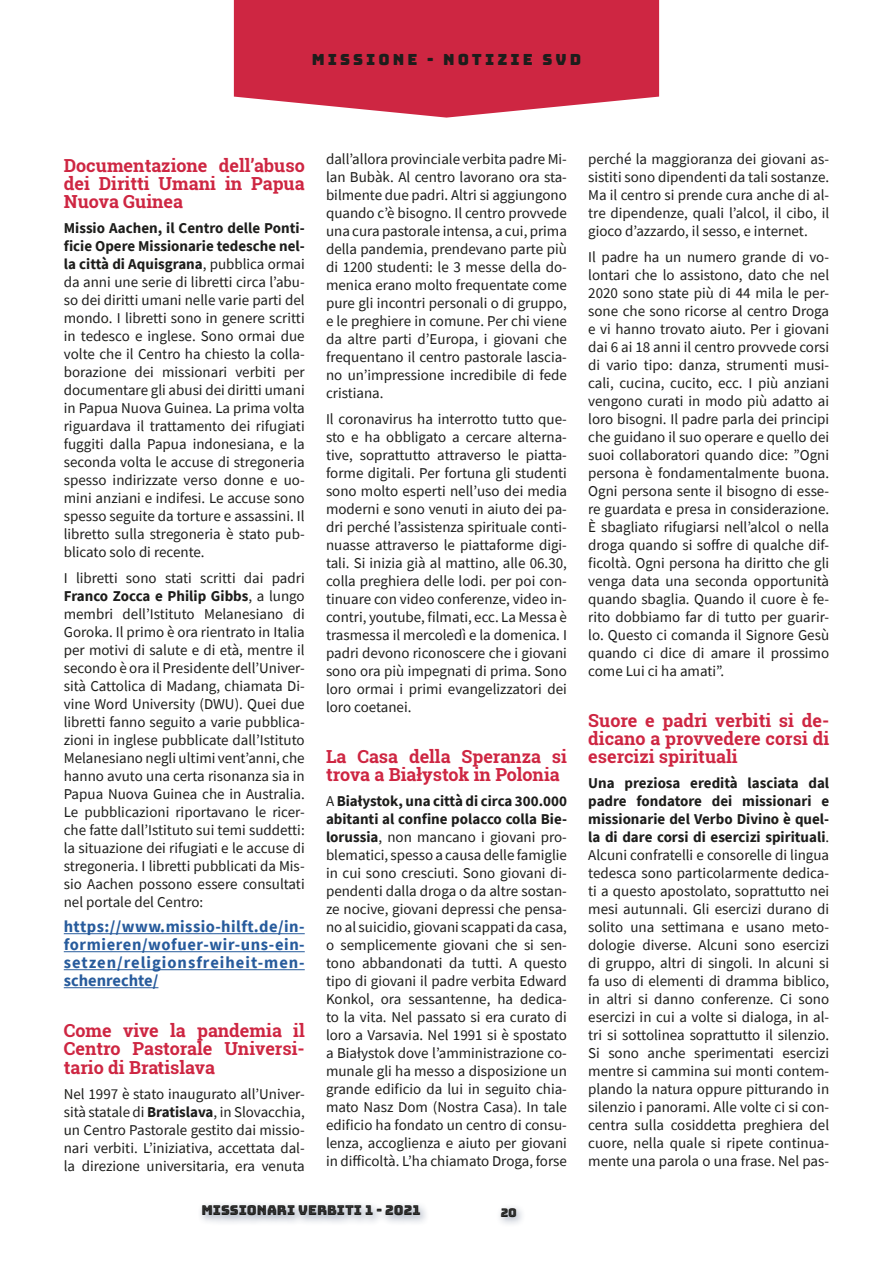
<style>
.page{position:relative;width:893px;height:1263px;background:#fff}
.page>*{position:absolute;margin:0;border:0;box-sizing:border-box;transform-origin:0 0}
.Corpo_del_testo_-_Co{font:700 18px/18px "Roboto Slab";color:#ce2642;text-align:justify}
.Corpo_del_testo_-_Co-2{font:700 16.5px/18px "Source Sans Pro";letter-spacing:.05em;color:#275b9c;text-align:justify}
.Intestazione_sezione{font:15.3px "Bungee";letter-spacing:.2em;color:#1d1d1b}
.Corpo_del_testo_-_Co-3{font:15px/18px "Source Sans Pro";color:#1d1d1b;text-align:justify}
.t1{font:13.5px "Bungee Inline";color:#1d1d1b}
.t2{font:12px "Bungee Inline";color:#1d1d1b}
.s1{font-weight:700}
</style>
<div class="page">
<div style="left:496px;top:1203px;width:31px;height:25px;background:#1e345a;opacity:.5"></div>
<div style="left:196px;top:1200px;width:234px;height:26px;background:#1e345a;opacity:.5"></div>
<svg style="left:234px;top:0;width:425px;height:118px;background:#d23a53"></svg>
<hr style="left:64px;top:933px;width:241px;height:1px;background:#275b9c">
<hr style="left:64px;top:951px;width:241px;height:1px;background:#275b9c">
<hr style="left:64px;top:969px;width:241px;height:1px;background:#275b9c">
<hr style="left:64px;top:987px;width:94px;height:1px;background:#275b9c">
<p class="Intestazione_sezione" style="left:312px;top:51px;width:271px">MISSIONE - NOTIZIE SVD</p>
<p class="Corpo_del_testo_-_Co" style="left:64px;top:156px;width:242px">Documentazione dell’abuso dei Diritti Umani in Papua Nuova Guinea</p>
<p class="Corpo_del_testo_-_Co-3" style="left:64px;top:219px;width:242px"><span class="s1">Missio Aachen, il Centro delle Ponti&shy;ficie Opere Missionarie tedesche nel&shy;la città di Aquisgrana</span>, pubblica ormai da anni une serie di libretti circa l’abu&shy;so dei diritti umani nelle varie parti del mondo. I libretti sono in genere scritti in tedesco e inglese. Sono ormai due volte che il Centro ha chiesto la colla&shy;borazione dei missionari verbiti per documentare gli abusi dei diritti umani in Papua Nuova Guinea. La prima volta riguardava il trattamento dei rifugiati fuggiti dalla Papua indonesiana, e la seconda volta le accuse di stregoneria spesso indirizzate verso donne e uo&shy;mini anziani e indifesi. Le accuse sono spesso seguite da torture e assassini. Il libretto sulla stregoneria è stato pub&shy;blicato solo di recente.</p>
<p class="Corpo_del_testo_-_Co-3" style="left:64px;top:569px;width:242px">I libretti sono stati scritti dai padri <span class="s1">Franco Zocca e Philip Gibbs</span>, a lungo membri dell’Istituto Melanesiano di Goroka. Il primo è ora rientrato in Italia per motivi di salute e di età, mentre il secondo è ora il Presidente dell’Univer&shy;sità Cattolica di Madang, chiamata Di&shy;vine Word University (DWU). Quei due libretti fanno seguito a varie pubblica&shy;zioni in inglese pubblicate dall’Istituto Melanesiano negli ultimi vent’anni, che hanno avuto una certa risonanza sia in Papua Nuova Guinea che in Australia.<br>Le pubblicazioni riportavano le ricer&shy;che fatte dall’Istituto sui temi suddetti: la situazione dei rifugiati e le accuse di stregoneria. I libretti pubblicati da Mis&shy;sio Aachen possono essere consultati nel portale del Centro:</p>
<p class="Corpo_del_testo_-_Co-2" style="left:64px;top:918px;width:242px">https://www.missio-hilft.de/in&shy;formieren/wofuer-wir-uns-ein&shy;setzen/religionsfreiheit-men&shy;schenrechte/</p>
<p class="Corpo_del_testo_-_Co" style="left:64px;top:1022px;width:242px">Come vive la pandemia il Centro Pastorale Universi&shy;tario di Bratislava</p>
<p class="Corpo_del_testo_-_Co-3" style="left:64px;top:1085px;width:242px">Nel 1997 è stato inaugurato all’Univer&shy;sità statale di <span class="s1">Bratislava</span>, in Slovacchia, un Centro Pastorale gestito dai missio&shy;nari verbiti. L’iniziativa, accettata dal&shy;la direzione universitaria, era venuta</p>
<p class="Corpo_del_testo_-_Co-3" style="left:326px;top:150px;width:242px">dall’allora provinciale verbita padre Mi&shy;lan Bubàk. Al centro lavorano ora sta&shy;bilmente due padri. Altri si aggiungono quando c’è bisogno. Il centro provvede una cura pastorale intensa, a cui, prima della pandemia, prendevano parte più di 1200 studenti: le 3 messe della do&shy;menica erano molto frequentate come pure gli incontri personali o di gruppo, e le preghiere in comune. Per chi viene da altre parti d’Europa, i giovani che frequentano il centro pastorale lascia&shy;no un’impressione incredibile di fede cristiana.</p>
<p class="Corpo_del_testo_-_Co-3" style="left:326px;top:410px;width:242px">Il coronavirus ha interrotto tutto que&shy;sto e ha obbligato a cercare alterna&shy;tive, soprattutto attraverso le piatta&shy;forme digitali. Per fortuna gli studenti sono molto esperti nell’uso dei media moderni e sono venuti in aiuto dei pa&shy;dri perché l’assistenza spirituale conti&shy;nuasse attraverso le piattaforme digi&shy;tali. Si inizia già al mattino, alle 06.30, colla preghiera delle lodi. per poi con&shy;tinuare con video conferenze, video in&shy;contri, youtube, filmati, ecc. La Messa è trasmessa il mercoledì e la domenica. I padri devono riconoscere che i giovani sono ora più impegnati di prima. Sono loro ormai i primi evangelizzatori dei loro coetanei.</p>
<p class="Corpo_del_testo_-_Co" style="left:326px;top:747px;width:242px">La Casa della Speranza si trova a Białystok in Polonia</p>
<p class="Corpo_del_testo_-_Co-3" style="left:326px;top:792px;width:242px">A <span class="s1">Białystok, una città di circa 300.000 abitanti al confine polacco colla Bie&shy;lorussia</span>, non mancano i giovani pro&shy;blematici, spesso a causa delle famiglie in cui sono cresciuti. Sono giovani di&shy;pendenti dalla droga o da altre sostan&shy;ze nocive, giovani depressi che pensa&shy;no al suicidio, giovani scappati da casa, o semplicemente giovani che si sen&shy;tono abbandonati da tutti. A questo tipo di giovani il padre verbita Edward Konkol, ora sessantenne, ha dedica&shy;to la vita. Nel passato si era curato di loro a Varsavia. Nel 1991 si è spostato a Białystok dove l’amministrazione co&shy;munale gli ha messo a disposizione un grande edificio da lui in seguito chia&shy;mato Nasz Dom (Nostra Casa). In tale edificio ha fondato un centro di consu&shy;lenza, accoglienza e aiuto per giovani in difficoltà. L’ha chiamato Droga, forse</p>
<p class="t1" style="left:201px;top:1202px;width:221px">MISSIONARI VERBITI 1 - 2021</p>
<p class="t2" style="left:501px;top:1206px;width:18px">20</p>
<p class="Corpo_del_testo_-_Co-3" style="left:588px;top:150px;width:242px">perché la maggioranza dei giovani as&shy;sistiti sono dipendenti da tali sostanze.<br>Ma il centro si prende cura anche di al&shy;tre dipendenze, quali l’alcol, il cibo, il gioco d’azzardo, il sesso, e internet.</p>
<p class="Corpo_del_testo_-_Co-3" style="left:588px;top:248px;width:242px">Il padre ha un numero grande di vo&shy;lontari che lo assistono, dato che nel 2020 sono state più di 44 mila le per&shy;sone che sono ricorse al centro Droga e vi hanno trovato aiuto. Per i giovani dai 6 ai 18 anni il centro provvede corsi di vario tipo: danza, strumenti musi&shy;cali, cucina, cucito, ecc. I più anziani vengono curati in modo più adatto ai loro bisogni. Il padre parla dei principi che guidano il suo operare e quello dei suoi collaboratori quando dice: ”Ogni persona è fondamentalmente buona.<br>Ogni persona sente il bisogno di esse&shy;re guardata e presa in considerazione.<br>È sbagliato rifugiarsi nell’alcol o nella droga quando si soffre di qualche dif&shy;ficoltà. Ogni persona ha diritto che gli venga data una seconda opportunità quando sbaglia. Quando il cuore è fe&shy;rito dobbiamo far di tutto per guarir&shy;lo. Questo ci comanda il Signore Gesù quando ci dice di amare il prossimo come Lui ci ha amati”.</p>
<p class="Corpo_del_testo_-_Co" style="left:588px;top:711px;width:242px">Suore e padri verbiti si de&shy;dicano a provvedere corsi di esercizi spirituali</p>
<p class="Corpo_del_testo_-_Co-3" style="left:588px;top:774px;width:242px"><span class="s1">Una preziosa eredità lasciata dal padre fondatore dei missionari e missionarie del Verbo Divino è quel&shy;la di dare corsi di esercizi spirituali</span>.<br>Alcuni confratelli e consorelle di lingua tedesca sono particolarmente dedica&shy;ti a questo apostolato, soprattutto nei mesi autunnali. Gli esercizi durano di solito una settimana e usano meto&shy;dologie diverse. Alcuni sono esercizi di gruppo, altri di singoli. In alcuni si fa uso di elementi di dramma biblico, in altri si danno conferenze. Ci sono esercizi in cui a volte si dialoga, in al&shy;tri si sottolinea soprattutto il silenzio.<br>Si sono anche sperimentati esercizi mentre si cammina sui monti contem&shy;plando la natura oppure pitturando in silenzio i panorami. Alle volte ci si con&shy;centra sulla cosiddetta preghiera del cuore, nella quale si ripete continua&shy;mente una parola o una frase. Nel pas-</p>
</div>
